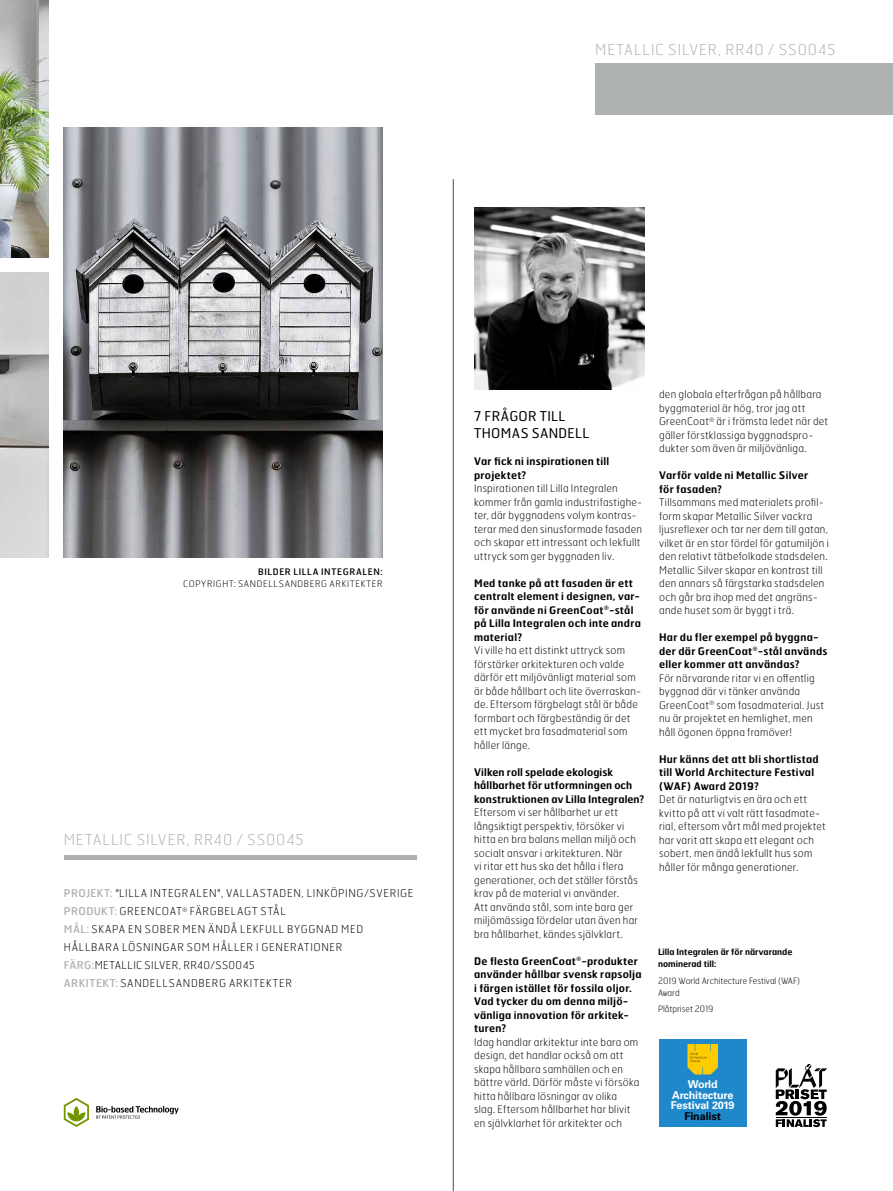
<style>
.page{position:relative;width:893px;height:1191px;background:#fff}
.page>*{position:absolute;margin:0;border:0;box-sizing:border-box;transform-origin:0 0}
.t1{font:100 15px "Hermes FB";letter-spacing:.055em;color:#afb2b2}
.t2{font:13.5px/16.5px "Hermes FB";letter-spacing:.025em;color:#000}
.t3{font:100 10.8px/18px "Hermes FB";letter-spacing:.065em;color:#000}
.t4{font:700 10.8px/10.6px "Univers LT Std";letter-spacing:-.01em;color:#fff;text-align:center}
.t5{font:700 10.8px "Univers LT Std";letter-spacing:-.01em;color:#000}
.t6{font:100 10.5px/13.5px "Hermes FB";letter-spacing:.025em;color:#000}
.t7{font:600 10.5px/13.5px "Hermes FB";letter-spacing:.025em;color:#000}
.t8{font:100 9px "Hermes FB";letter-spacing:.075em;color:#000}
.t9{font:9px "Hermes FB";letter-spacing:.075em;color:#000}
.t10{font:100 8.7px/12px "Hermes FB";color:#000}
.t11{font:600 8.7px/12px "Hermes FB";color:#000}
.s1{font-weight:400;color:#afb2b2}
.s2{font-style:italic}
</style>
<div class="page">
<div style="left:595px;top:64px;width:298px;height:51px;background:#afb2b2"></div>
<hr style="left:64px;top:855px;width:352px;height:4px;background:#afb2b2">
<img style="left:474px;top:208px;width:170px;height:182px">
<svg style="left:64px;top:1098px;width:25px;height:29px"></svg>
<svg style="left:96px;top:1106px;width:83px;height:12px"></svg>
<hr style="left:453px;top:179px;width:1px;height:1012px;background:#696b72">
<img style="left:0;top:0;width:49px;height:257px">
<img style="left:0;top:272px;width:49px;height:285px">
<img style="left:64px;top:128px;width:319px;height:429px">
<svg style="left:776px;top:1064px;width:51px;height:63px"></svg>
<div style="left:659px;top:1039px;width:87px;height:87px;background:#1f88ca"></div>
<svg style="left:687px;top:1044px;width:31px;height:30px"></svg>
<h1 class="t1" style="left:595px;top:40px;width:242px">METALLIC SILVER, RR40 / SS0045</h1>
<p class="t9" style="left:258px;top:566px;width:126px">BILDER LILLA INTEGRALEN:</p>
<p class="t8" style="left:183px;top:578px;width:201px">COPYRIGHT: SANDELLSANDBERG ARKITEKTER</p>
<h1 class="t1" style="left:64px;top:830px;width:242px">METALLIC SILVER, RR40 / SS0045</h1>
<p class="t3" style="left:64px;top:884px;width:351px"><span class="s1">PROJEKT:</span> <span class="s2">"</span>LILLA INTEGRALEN", VALLASTADEN, LINKÖPING/SVERIGE <span class="s1">PRODUKT:</span> GREENCOAT<sup>®</sup> FÄRGBELAGT STÅL<br><span class="s1">MÅL:</span> SKAPA EN SOBER MEN ÄNDÅ LEKFULL BYGGNAD MED HÅLLBARA LÖSNINGAR SOM HÅLLER I GENERATIONER <span class="s1">FÄRG:</span>METALLIC SILVER, RR40/SS0045<br><span class="s1">ARKITEKT:</span> SANDELLSANDBERG ARKITEKTER</p>
<p class="t2" style="left:474px;top:408px;width:117px">7 FRÅGOR TILL<br>THOMAS SANDELL</p>
<p class="t7" style="left:474px;top:454px;width:137px">Var fick ni inspirationen till projektet?</p>
<p class="t6" style="left:474px;top:481px;width:170px">Inspirationen till Lilla Integralen kommer från gamla industrifastighe&shy;ter, där byggnadens volym kontras&shy;terar med den sinusformade fasaden och skapar ett intressant och lekfullt uttryck som ger byggnaden liv.</p>
<p class="t7" style="left:474px;top:576px;width:168px">Med tanke på att fasaden är ett centralt element i designen, var&shy;för använde ni GreenCoat<sup>®</sup>-stål på Lilla Integralen och inte andra material?</p>
<p class="t6" style="left:474px;top:643px;width:169px">Vi ville ha ett distinkt uttryck som förstärker arkitekturen och valde därför ett miljövänligt material som är både hållbart och lite överraskan&shy;de. Eftersom färgbelagt stål är både formbart och färgbeständig är det ett mycket bra fasadmaterial som håller länge.</p>
<p class="t7" style="left:474px;top:765px;width:172px">Vilken roll spelade ekologisk hållbarhet för utformningen och konstruktionen av Lilla Integralen?</p>
<p class="t6" style="left:474px;top:805px;width:165px">Eftersom vi ser hållbarhet ur ett långsiktigt perspektiv, försöker vi hitta en bra balans mellan miljö och socialt ansvar i arkitekturen. När<br>vi ritar ett hus ska det hålla i flera generationer, och det ställer förstås krav på de material vi använder.<br>Att använda stål, som inte bara ger miljömässiga fördelar utan även har bra hållbarhet, kändes självklart.</p>
<p class="t7" style="left:474px;top:954px;width:169px">De flesta GreenCoat<sup>®</sup>-produkter använder hållbar svensk rapsolja i färgen istället för fossila oljor.<br>Vad tycker du om denna miljö&shy;vänliga innovation för arkitek&shy;turen?</p>
<p class="t6" style="left:474px;top:1035px;width:167px">Idag handlar arkitektur inte bara om design, det handlar också om att skapa hållbara samhällen och en bättre värld. Därför måste vi försöka hitta hållbara lösningar av olika slag. Eftersom hållbarhet har blivit en självklarhet för arkitekter och</p>
<p class="t6" style="left:659px;top:387px;width:171px">den globala efterfrågan på hållbara byggmaterial är hög, tror jag att GreenCoat<sup>®</sup> är i främsta ledet när det gäller förstklassiga byggnadspro&shy;dukter som även är miljövänliga.</p>
<p class="t7" style="left:659px;top:468px;width:151px">Varför valde ni Metallic Silver för fasaden?</p>
<p class="t6" style="left:659px;top:495px;width:171px">Tillsammans med materialets profil&shy;form skapar Metallic Silver vackra ljusreflexer och tar ner dem till gatan, vilket är en stor fördel för gatumiljön i den relativt tätbefolkade stadsdelen.<br>Metallic Silver skapar en kontrast till den annars så färgstarka stadsdelen och går bra ihop med det angräns&shy;ande huset som är byggt i trä.</p>
<p class="t7" style="left:659px;top:630px;width:170px">Har du fler exempel på byggna&shy;der där GreenCoat<sup>®</sup>-stål används eller kommer att användas?</p>
<p class="t6" style="left:659px;top:671px;width:166px">För närvarande ritar vi en offentlig byggnad där vi tänker använda<br>GreenCoat<sup>®</sup> som fasadmaterial. Just nu är projektet en hemlighet, men håll ögonen öppna framöver!</p>
<p class="t7" style="left:659px;top:752px;width:161px">Hur känns det att bli shortlistad till World Architecture Festival (WAF) Award 2019?</p>
<p class="t6" style="left:659px;top:792px;width:168px">Det är naturligtvis en ära och ett kvitto på att vi valt rätt fasadmate&shy;rial, eftersom vårt mål med projektet har varit att skapa ett elegant och sobert, men ändå lekfullt hus som håller för många generationer.</p>
<p class="t11" style="left:658px;top:945px;width:136px">Lilla Integralen är för närvarande nominerad till:</p>
<p class="t10" style="left:658px;top:974px;width:144px">2019 World Architecture Festival (WAF)<br>Award</p>
<p class="t10" style="left:658px;top:1002px;width:57px">Plåtpriset 2019</p>
<p class="t4" style="left:671px;top:1078px;width:65px">World<br>Architecture<br>Festival 2019</p>
<p class="t5" style="left:684px;top:1109px;width:38px">Finalist</p>
</div>
